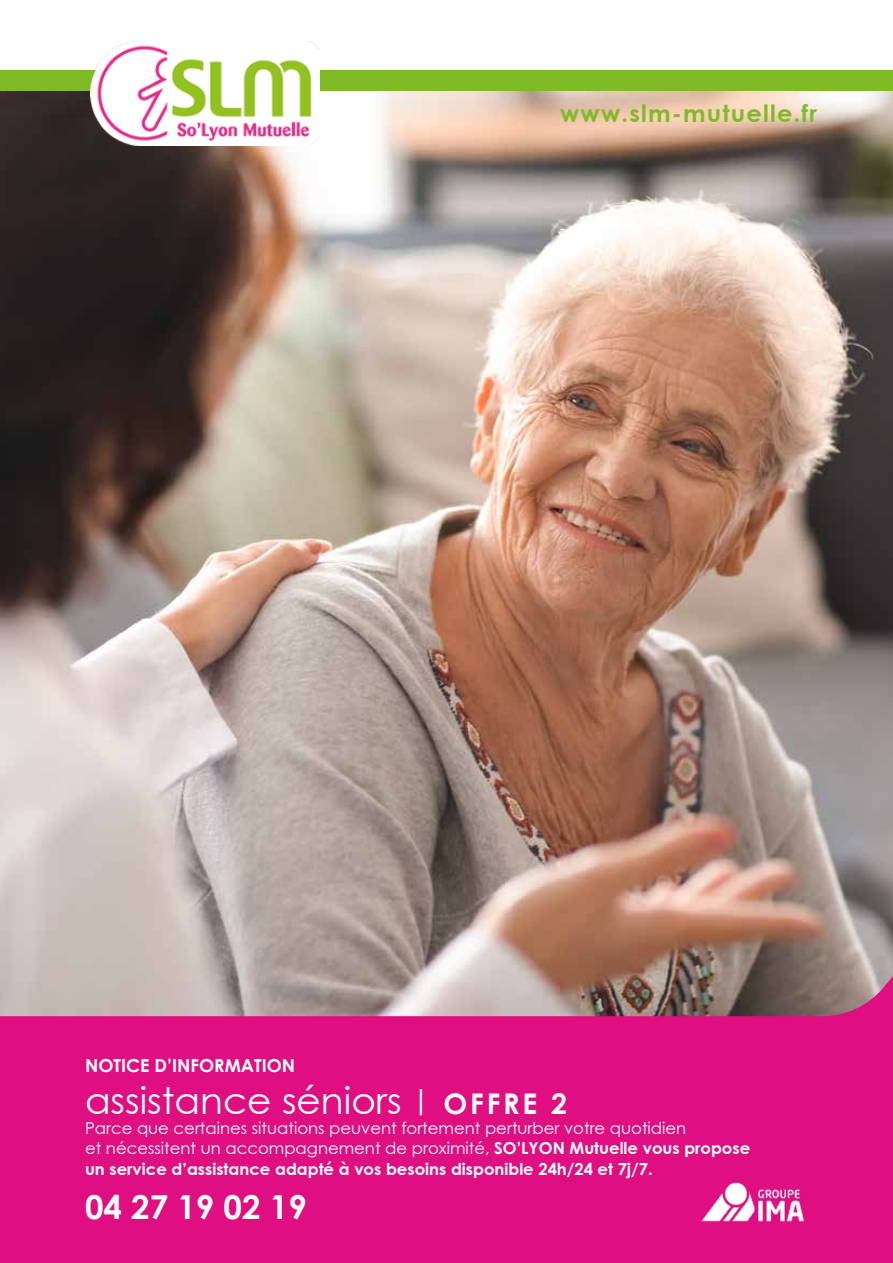
<style>
.page{position:relative;width:893px;height:1263px;background:#fff}
.page>*{position:absolute;margin:0;border:0;box-sizing:border-box;transform-origin:0 0}
.t1{font:37.5px "Century Gothic";color:#fff}
.t2{font:700 33px "Century Gothic";color:#fff}
.t3{font:700 24px "Century Gothic";letter-spacing:.05em;color:#7fba27}
.t4{font:700 18px "Century Gothic";color:#fff}
.t5{font:16.5px/19.8px "Century Gothic";color:#fff}
.t6{font:700 16.5px "Century Gothic";color:#fff}
.s1{font-weight:700;font-size:28.5px}
.s2{font-weight:700}
</style>
<div class="page">
<img style="left:0;top:91px;width:893px;height:860px">
<svg style="left:0;top:951px;width:893px;height:312px;background:#d32b85"></svg>
<div style="left:0;top:70px;width:893px;height:21px;background:#7fba27"></div>
<img style="left:91px;top:41px;width:229px;height:104px">
<img style="left:695px;top:1180px;width:113px;height:42px">
<h3 class="t3" style="left:560px;top:98px;width:258px">www.slm-mutuelle.fr</h3>
<p class="t4" style="left:85px;top:1054px;width:212px">NOTICE D’INFORMATION</p>
<h1 class="t1" style="left:85px;top:1078px;width:483px">assistance séniors <span class="s1">| OFFRE 2</span></h1>
<p class="t5" style="left:85px;top:1118px;width:667px">Parce que certaines situations peuvent fortement perturber votre quotidien<br>et nécessitent un accompagnement de proximité, <span class="s2">SO’LYON Mutuelle vous propose</span></p>
<p class="t6" style="left:85px;top:1159px;width:569px">un service d’assistance adapté à vos besoins disponible 24h/24 et 7j/7.</p>
<h2 class="t2" style="left:85px;top:1187px;width:223px">04 27 19 02 19</h2>
</div>
